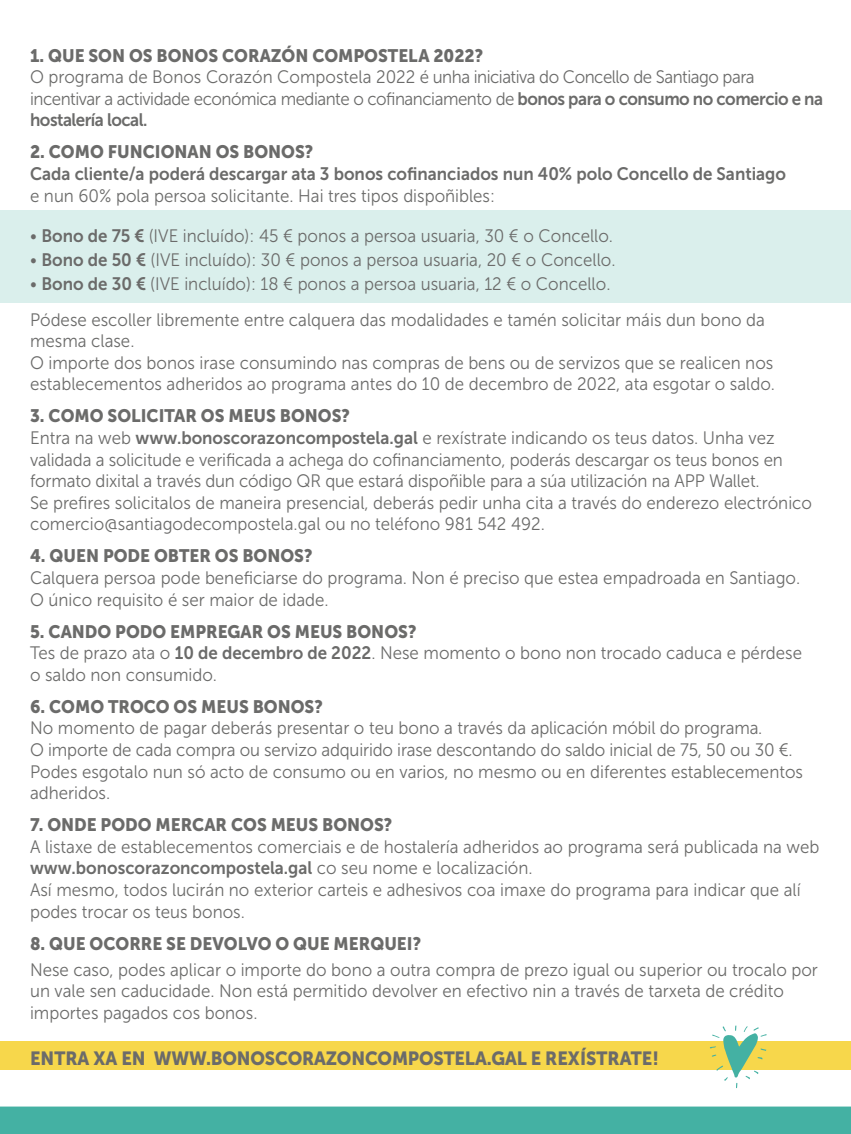
<style>
.page{position:relative;width:851px;height:1134px;background:#fff}
.page>*{position:absolute;margin:0;border:0;box-sizing:border-box;transform-origin:0 0}
.t1{font:19px "Museo Sans 900";letter-spacing:-.01em;color:#6b6b6a;scale:.94 1}
.t2{font:18px/21.6px "Museo Sans 300";color:#6b6b6a;scale:.94 1}
.t3{font:18px "Museo Sans 900";color:#6b6b6a;scale:.94 1}
.t4{font:18px/21.6px "Museo Sans 300";letter-spacing:-.03em;color:#6b6b6a;scale:.94 1}
.t5{font:18px "Museo Sans 700";color:#6b6b6a;scale:.94 1}
.t6{font:18px "Museo Sans 700";letter-spacing:-.03em;color:#6b6b6a;scale:.94 1}
.s1{font-family:"Museo Sans 700"}
.s2{font-family:"Museo Sans 300"}
</style>
<div class="page">
<div style="left:0;top:211px;width:850px;height:92px;background:#daefec"></div>
<div style="left:0;top:1042px;width:850px;height:28px;background:#f7d74b"></div>
<div style="left:0;top:1106px;width:850px;height:28px;background:#44b1a3"></div>
<svg style="left:709px;top:1025px;width:57px;height:63px"></svg>
<p class="t3" style="left:30px;top:45px;width:483px">1. QUE SON OS BONOS CORAZÓN COMPOSTELA 2022?</p>
<p class="t4" style="left:30px;top:66px;width:845px">O programa de Bonos Corazón Compostela 2022 é unha iniciativa do Concello de Santiago para incentivar a actividade económica mediante o cofinanciamento de <span class="s1">bonos para o consumo no comercio e na</span></p>
<p class="t6" style="left:30px;top:110px;width:126px">hostalería local.</p>
<p class="t3" style="left:30px;top:142px;width:303px">2. COMO FUNCIONAN OS BONOS?</p>
<p class="t5" style="left:30px;top:164px;width:805px">Cada cliente/a poderá descargar ata 3 bonos cofinanciados nun 40% polo Concello de Santiago</p>
<p class="t2" style="left:30px;top:185px;width:496px">e nun 60% pola persoa solicitante. Hai tres tipos dispoñibles:</p>
<p class="t2" style="left:30px;top:225px;width:621px">• <span class="s1">Bono de 75 €</span> (IVE incluído): 45 € ponos a persoa usuaria, 30 € o Concello.</p>
<p class="t2" style="left:30px;top:249px;width:624px">• <span class="s1">Bono de 50 €</span> (IVE incluído): 30 € ponos a persoa usuaria, 20 € o Concello.</p>
<p class="t2" style="left:30px;top:265px;width:783px;line-height:36px">• <span class="s1">Bono de 30 €</span> (IVE incluído): 18 € ponos a persoa usuaria, 12 € o Concello.<br>Pódese escoller libremente entre calquera das modalidades e tamén solicitar máis dun bono da</p>
<p class="t2" style="left:30px;top:330px;width:794px">mesma clase.<br>O importe dos bonos irase consumindo nas compras de bens ou de servizos que se realicen nos establecementos adheridos ao programa antes do 10 de decembro de 2022, ata esgotar o saldo.</p>
<p class="t3" style="left:30px;top:406px;width:342px">3. COMO SOLICITAR OS MEUS BONOS?</p>
<p class="t2" style="left:30px;top:427px;width:833px">Entra na web <span class="s1">www.bonoscorazoncompostela.gal</span> e rexístrate indicando os teus datos. Unha vez validada a solicitude e verificada a achega do cofinanciamento, poderás descargar os teus bonos en formato dixital a través dun código QR que estará dispoñible para a súa utilización na APP Wallet.<br>Se prefires solicitalos de maneira presencial, deberás pedir unha cita a través do enderezo electrónico comercio@santiagodecompostela.gal ou no teléfono 981 542 492.</p>
<p class="t3" style="left:30px;top:546px;width:302px">4. QUEN PODE OBTER OS BONOS?</p>
<p class="t2" style="left:30px;top:567px;width:820px">Calquera persoa pode beneficiarse do programa. Non é preciso que estea empadroada en Santiago.<br>O único requisito é ser maior de idade.</p>
<p class="t3" style="left:30px;top:621px;width:412px">5. CANDO PODO EMPREGAR OS MEUS BONOS?</p>
<p class="t2" style="left:30px;top:642px;width:822px">Tes de prazo ata o <span class="s1">10 de decembro de 2022</span>. Nese momento o bono non trocado caduca e pérdese o saldo non consumido.</p>
<p class="t3" style="left:30px;top:696px;width:313px">6. COMO TROCO OS MEUS BONOS?</p>
<p class="t2" style="left:30px;top:717px;width:823px">No momento de pagar deberás presentar o teu bono a través da aplicación móbil do programa.<br>O importe de cada compra ou servizo adquirido irase descontando do saldo inicial de 75, 50 ou 30 €.<br>Podes esgotalo nun só acto de consumo ou en varios, no mesmo ou en diferentes establecementos adheridos.</p>
<p class="t3" style="left:30px;top:815px;width:387px">7. ONDE PODO MERCAR COS MEUS BONOS?</p>
<p class="t2" style="left:30px;top:836px;width:841px">A listaxe de establecementos comerciais e de hostalería adheridos ao programa será publicada na web</p>
<p class="t5" style="left:30px;top:858px;width:536px">www.bonoscorazoncompostela.gal <span class="s2">co seu nome e localización.</span></p>
<p class="t2" style="left:30px;top:879px;width:821px">Así mesmo, todos lucirán no exterior carteis e adhesivos coa imaxe do programa para indicar que alí podes trocar os teus bonos.</p>
<p class="t3" style="left:30px;top:933px;width:417px">8. QUE OCORRE SE DEVOLVO O QUE MERQUEI?</p>
<p class="t2" style="left:30px;top:959px;width:839px">Nese caso, podes aplicar o importe do bono a outra compra de prezo igual ou superior ou trocalo por un vale sen caducidade. Non está permitido devolver en efectivo nin a través de tarxeta de crédito importes pagados cos bonos.</p>
<p class="t1" style="left:30px;top:1047px;width:670px">ENTRA XA EN WWW.BONOSCORAZONCOMPOSTELA.GAL E REXÍSTRATE!</p>
</div>
